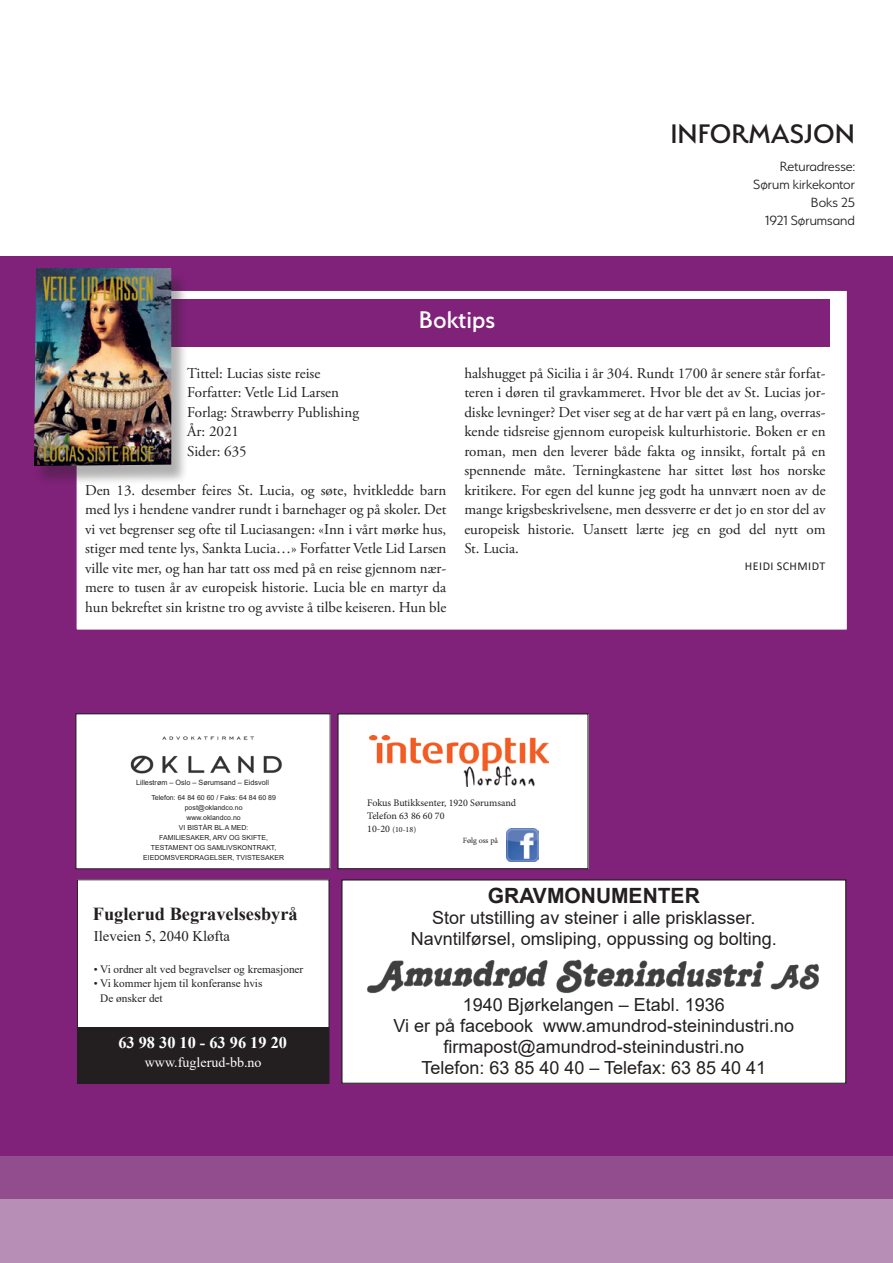
<style>
.page{position:relative;width:893px;height:1263px;background:#fff}
.page>*{position:absolute;margin:0;border:0;box-sizing:border-box;transform-origin:0 0}
.t1{font:600 45px "Serenity";color:#fff}
.t2{font:500 30px "Serenity";color:#231f20}
.t3{font:500 27px "Serenity";color:#fff}
.t4{font:700 21px "Arial";color:#231f20}
.t5{font:700 18.3px "Times New Roman";color:#231f20}
.t6{font:18px/21px "Arial";color:#231f20;text-align:center}
.t7{font:700 16.35px "Times New Roman";color:#fff}
.t8{font:15px/19.5px "Adobe Garamond Pro";color:#231f20;text-align:justify}
.t9{font:300 15px/18px "Serenity";color:#231f20;text-align:right}
.t10{font:14.7px "Times New Roman";color:#231f20}
.t11{font:14.1px "Times New Roman";color:#fff}
.t12{font:12px "Calibri";letter-spacing:.04em;color:#231f20}
.t13{font:11.25px/14.7px "Times New Roman";color:#231f20}
.t14{font:10.05px/13.4px "Minion Pro";color:#231f20}
.t15{font:7.95px "Minion Pro";color:#231f20}
.t16{font:7.2px "Arial";color:#231f20}
.t17{font:6.9px/9.9px "Arial";color:#231f20;text-align:center}
.s1{font-size:10.05px}
</style>
<div class="page">
<div style="left:0;top:256px;width:893px;height:902px;background:#80227a"></div>
<div style="left:0;top:1199px;width:893px;height:64px;background:#b68eb6"></div>
<div style="left:77px;top:880px;width:252px;height:203px;background:#fff"></div>
<div style="left:77px;top:1027px;width:251px;height:57px;background:#231f20"></div>
<div style="left:338px;top:714px;width:250px;height:155px;background:#fff"></div>
<img style="left:369px;top:736px;width:179px;height:50px">
<div style="left:337px;top:713px;width:252px;height:156px;border:1px solid #231f20"></div>
<img style="left:506px;top:829px;width:33px;height:33px">
<div style="left:76px;top:714px;width:254px;height:155px;background:#fff"></div>
<div style="left:75px;top:713px;width:256px;height:156px;border:1px solid #231f20"></div>
<img style="left:130px;top:736px;width:152px;height:38px">
<div style="left:342px;top:880px;width:504px;height:203px;background:#fff"></div>
<div style="left:341px;top:879px;width:505px;height:205px;border:1px solid #231f20"></div>
<img style="left:367px;top:959px;width:452px;height:35px">
<div style="left:0;top:1157px;width:893px;height:42px;background:#914d8e"></div>
<div style="left:76px;top:290px;width:772px;height:340px;background:#fff"></div>
<div style="left:75px;top:289px;width:773px;height:342px;border:2px solid #80227a"></div>
<div style="left:85px;top:300px;width:744px;height:47px;background:#80227a"></div>
<div style="left:34px;top:272px;width:154px;height:215px;background:#231f20;opacity:.35"></div>
<img style="left:34px;top:268px;width:137px;height:198px">
<h2 class="t2" style="left:670px;top:118px;width:186px">INFORMASJON</h2>
<h1 class="t1" style="left:391px;top:296px;width:133px">Boktips</h1>
<h3 class="t3" style="left:419px;top:305px;width:78px">Boktips</h3>
<p class="t9" style="left:753px;top:158px;width:103px">Returadresse:<br>Sørum kirkekontor<br>Boks 25<br>1921 Sørumsand</p>
<p class="t8" style="left:187px;top:364px;width:173px;text-align:left">Tittel: Lucias siste reise<br>Forfatter: Vetle Lid Larsen<br>Forlag: Strawberry Publishing<br>År: 2021<br>Sider: 635</p>
<p class="t8" style="left:85px;top:481px;width:363px">Den 13. desember feires St. Lucia, og søte, hvitkledde barn med lys i hendene vandrer rundt i barnehager og på skoler. Det vi vet begrenser seg ofte til Luciasangen: «Inn i vårt mørke hus, stiger med tente lys, Sankta Lucia…» Forfatter Vetle Lid Larsen ville vite mer, og han har tatt oss med på en reise gjennom nær&shy;mere to tusen år av europeisk historie. Lucia ble en martyr da hun bekreftet sin kristne tro og avviste å tilbe keiseren. Hun ble</p>
<p class="t8" style="left:464px;top:364px;width:363px">halshugget på Sicilia i år 304. Rundt 1700 år senere står forfat&shy;teren i døren til gravkammeret. Hvor ble det av St. Lucias jor&shy;diske levninger? Det viser seg at de har vært på en lang, overras&shy;kende tidsreise gjennom europeisk kulturhistorie. Boken er en roman, men den leverer både fakta og innsikt, fortalt på en spennende måte. Terningkastene har sittet løst hos norske kritikere. For egen del kunne jeg godt ha unnvært noen av de mange krigsbeskrivelsene, men dessverre er det jo en stor del av europeisk historie. Uansett lærte jeg en god del nytt om St. Lucia.</p>
<p class="t12" style="left:745px;top:557px;width:82px">HEIDI SCHMIDT</p>
<p class="t16" style="left:136px;top:778px;width:134px">Lillestrøm – Oslo – Sørumsand – Eidsvoll</p>
<p class="t17" style="left:143px;top:793px;width:143px">Telefon: 64 84 60 60 / Faks: 64 84 60 89 post@oklandco.no<br>www.oklandco.no<br>VI BISTÅR BL.A MED:<br>FAMILIESAKER, ARV OG SKIFTE,<br>TESTAMENT OG SAMLIVSKONTRAKT,<br>EIEDOMSVERDRAGELSER, TVISTESAKER</p>
<p class="t5" style="left:93px;top:900px;width:206px">Fuglerud Begravelsesbyrå</p>
<p class="t10" style="left:94px;top:925px;width:138px">Ileveien 5, 2040 Kløfta</p>
<p class="t13" style="left:94px;top:961px;width:211px">• Vi ordner alt ved begravelser og kremasjoner</p>
<p class="t13" style="left:100px;top:976px;width:164px;text-indent:-7px">• Vi kommer hjem til konferanse hvis<br>De ønsker det</p>
<p class="t7" style="left:118px;top:1031px;width:170px">63 98 30 10 - 63 96 19 20</p>
<p class="t11" style="left:145px;top:1053px;width:118px">www.fuglerud-bb.no</p>
<p class="t14" style="left:367px;top:796px;width:151px">Fokus Butikksenter, 1920 Sørumsand<br>Telefon 63 86 60 70</p>
<p class="t15" style="left:367px;top:824px;width:50px"><span class="s1">10-20</span> (10-18)</p>
<p class="t15" style="left:463px;top:835px;width:37px">Følg oss på</p>
<h3 class="t4" style="left:488px;top:881px;width:213px">GRAVMONUMENTER</h3>
<p class="t6" style="left:411px;top:907px;width:368px">Stor utstilling av steiner i alle prisklasser.<br>Navntilførsel, omsliping, oppussing og bolting.</p>
<p class="t6" style="left:393px;top:994px;width:402px">1940 Bjørkelangen – Etabl. 1936<br>Vi er på facebook www.amundrod-steinindustri.no firmapost@amundrod-steinindustri.no<br>Telefon: 63 85 40 40 – Telefax: 63 85 40 41</p>
</div>
